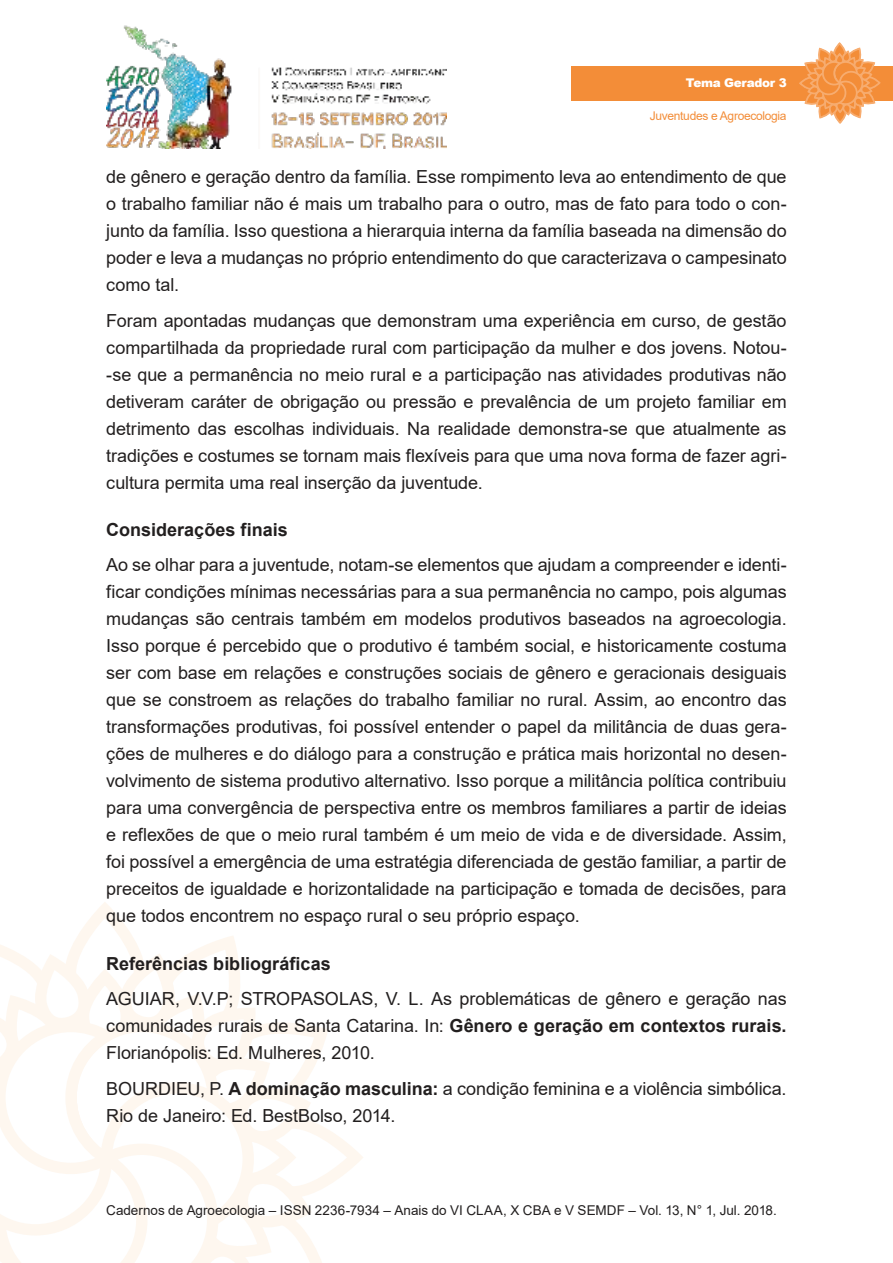
<style>
.page{position:relative;width:893px;height:1263px;background:#fff}
.page>*{position:absolute;margin:0;border:0;box-sizing:border-box;transform-origin:0 0}
.t1{font:18px/27px "Arial";letter-spacing:-.005em;color:#221f1f;text-align:justify}
.t2{font:700 18px "Arial";color:#221f1f}
.t3{font:13.5px "Arial";color:#221f1f}
.t4{font:12px "Arial";letter-spacing:-.025em;color:#f38d38}
.t5{font:900 12px "Arial";letter-spacing:-.025em;color:#fff}
.s1{font-weight:700}
</style>
<div class="page">
<img style="left:106px;top:25px;width:340px;height:124px">
<svg style="left:0;top:910px;width:363px;height:353px"></svg>
<div style="left:571px;top:66px;width:322px;height:34px;background:#f38d38"></div>
<svg style="left:798px;top:43px;width:83px;height:81px"></svg>
<p class="t5" style="left:686px;top:76px;width:102px">Tema Gerador 3</p>
<p class="t4" style="left:650px;top:112px;width:138px">Juventudes e Agroecologia</p>
<p class="t1" style="left:106px;top:165px;width:682px">de gênero e geração dentro da família. Esse rompimento leva ao entendimento de que o trabalho familiar não é mais um trabalho para o outro, mas de fato para todo o con&shy;junto da família. Isso questiona a hierarquia interna da família baseada na dimensão do poder e leva a mudanças no próprio entendimento do que caracterizava o campesinato como tal.</p>
<p class="t1" style="left:106px;top:309px;width:682px">Foram apontadas mudanças que demonstram uma experiência em curso, de gestão compartilhada da propriedade rural com participação da mulher e dos jovens. Notou--se que a permanência no meio rural e a participação nas atividades produtivas não detiveram caráter de obrigação ou pressão e prevalência de um projeto familiar em detrimento das escolhas individuais. Na realidade demonstra-se que atualmente as tradições e costumes se tornam mais flexíveis para que uma nova forma de fazer agri&shy;cultura permita uma real inserção da juventude.</p>
<p class="t2" style="left:106px;top:523px;width:183px">Considerações finais</p>
<p class="t1" style="left:106px;top:553px;width:682px">Ao se olhar para a juventude, notam-se elementos que ajudam a compreender e identi&shy;ficar condições mínimas necessárias para a sua permanência no campo, pois algumas mudanças são centrais também em modelos produtivos baseados na agroecologia.<br>Isso porque é percebido que o produtivo é também social, e historicamente costuma ser com base em relações e construções sociais de gênero e geracionais desiguais que se constroem as relações do trabalho familiar no rural. Assim, ao encontro das transformações produtivas, foi possível entender o papel da militância de duas gera&shy;ções de mulheres e do diálogo para a construção e prática mais horizontal no desen&shy;volvimento de sistema produtivo alternativo. Isso porque a militância política contribuiu para uma convergência de perspectiva entre os membros familiares a partir de ideias e reflexões de que o meio rural também é um meio de vida e de diversidade. Assim, foi possível a emergência de uma estratégia diferenciada de gestão familiar, a partir de preceitos de igualdade e horizontalidade na participação e tomada de decisões, para que todos encontrem no espaço rural o seu próprio espaço.</p>
<p class="t2" style="left:106px;top:956px;width:226px">Referências bibliográficas</p>
<p class="t1" style="left:106px;top:987px;width:682px">AGUIAR, V.V.P; STROPASOLAS, V. L. As problemáticas de gênero e geração nas comunidades rurais de Santa Catarina. In: <span class="s1">Gênero e geração em contextos rurais.<br></span>Florianópolis: Ed. Mulheres, 2010.</p>
<p class="t1" style="left:106px;top:1076px;width:682px">BOURDIEU, P. <span class="s1">A dominação masculina:</span> a condição feminina e a violência simbólica.<br>Rio de Janeiro: Ed. BestBolso, 2014.</p>
<p class="t3" style="left:106px;top:1205px;width:672px">Cadernos de Agroecologia – ISSN 2236-7934 – Anais do VI CLAA, X CBA e V SEMDF – Vol. 13, N° 1, Jul. 2018.</p>
</div>
